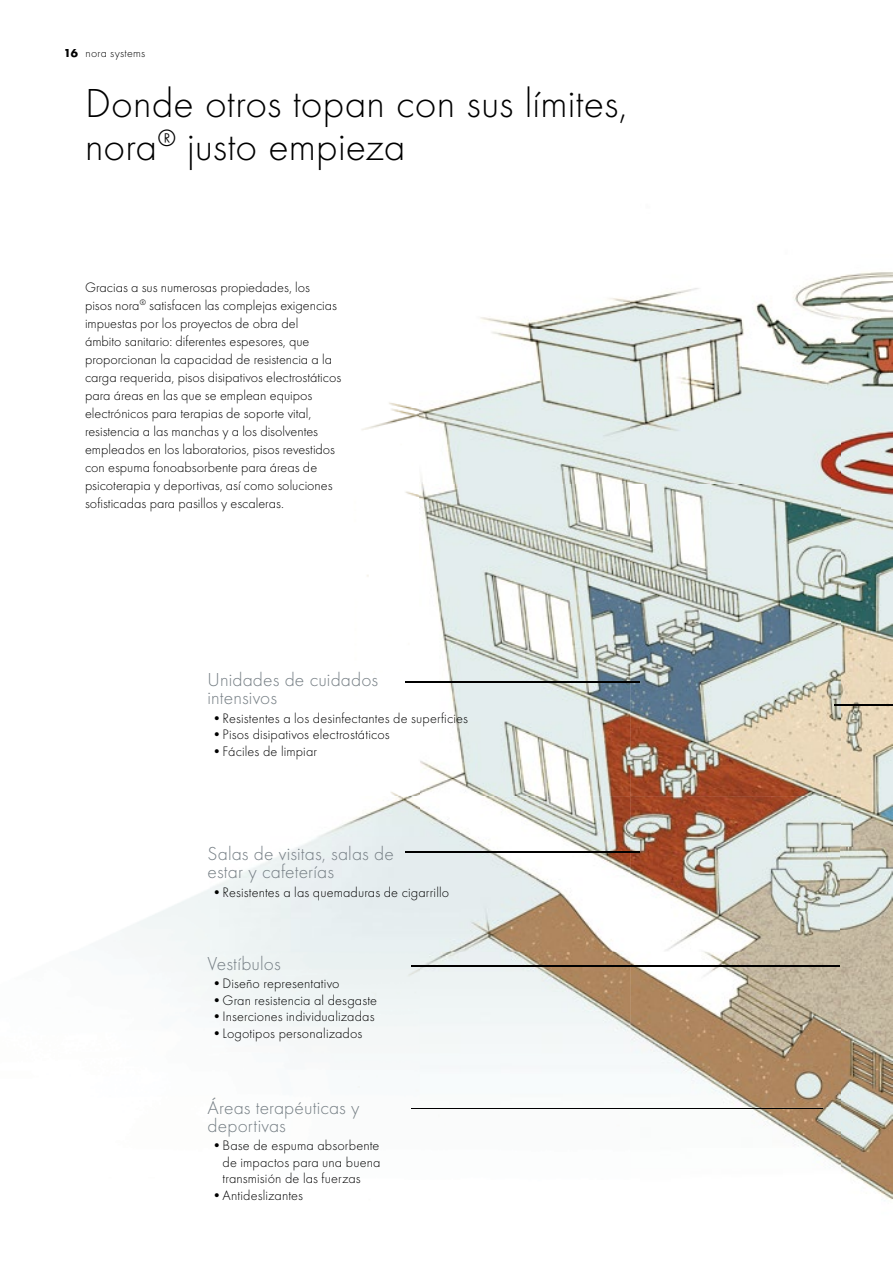
<style>
.page{position:relative;width:893px;height:1263px;background:#fff}
.page>*{position:absolute;margin:0;border:0;box-sizing:border-box;transform-origin:0 0}
.t1{font:300 42px/43.5px "Futura";color:#000}
.t2{font:300 19.5px/18px "Futura";letter-spacing:.005em;color:#757e84}
.t3{font:300 14.25px/18px "Futura";color:#000;text-align:justify}
.t4{font:300 12px "Futura";letter-spacing:.025em;color:#000}
.s1{font-weight:700}
</style>
<div class="page">
<img style="left:121px;top:272px;width:772px;height:928px">
<img style="left:835px;top:705px;width:58px;height:1px">
<img style="left:405px;top:852px;width:235px;height:1px">
<img style="left:412px;top:965px;width:427px;height:1px">
<img style="left:412px;top:1108px;width:411px;height:1px">
<img style="left:405px;top:681px;width:235px;height:1px">
<p class="t4" style="left:64px;top:47px;width:83px"><span class="s1">16</span> nora systems</p>
<h1 class="t1" style="left:85px;top:81px;width:544px">Donde otros topan con sus límites, nora<sup>®</sup> justo empieza</h1>
<p class="t3" style="left:85px;top:278px;width:258px;text-align:left">Gracias a sus numerosas propiedades, los<br>pisos nora<sup>®</sup> satisfacen las complejas exigencias impuestas por los proyectos de obra del<br>ámbito sanitario: diferentes espesores, que proporcionan la capacidad de resistencia a la carga requerida, pisos disipativos electrostáticos para áreas en las que se emplean equipos electrónicos para terapias de soporte vital, resistencia a las manchas y a los disolventes empleados en los laboratorios, pisos revestidos con espuma fonoabsorbente para áreas de psicoterapia y deportivas, así como soluciones sofisticadas para pasillos y escaleras.</p>
<h2 class="t2" style="left:208px;top:671px;width:172px">Unidades de cuidados intensivos</h2>
<p class="t3" style="left:212px;top:709px;width:257px">• Resistentes a los desinfectantes de superficies</p>
<p class="t3" style="left:212px;top:725px;width:179px">• Pisos disipativos electrostáticos</p>
<p class="t3" style="left:212px;top:742px;width:107px">• Fáciles de limpiar</p>
<h2 class="t2" style="left:208px;top:845px;width:188px">Salas de visitas, salas de estar y cafeterías</h2>
<p class="t3" style="left:212px;top:883px;width:239px">• Resistentes a las quemaduras de cigarrillo</p>
<h2 class="t2" style="left:208px;top:954px;width:75px">Vestíbulos</h2>
<p class="t3" style="left:212px;top:975px;width:129px">• Diseño representativo</p>
<p class="t3" style="left:212px;top:991px;width:167px">• Gran resistencia al desgaste</p>
<p class="t3" style="left:212px;top:1008px;width:164px">• Inserciones individualizadas</p>
<p class="t3" style="left:212px;top:1024px;width:152px">• Logotipos personalizados</p>
<h2 class="t2" style="left:208px;top:1098px;width:154px">Áreas terapéuticas y deportivas</h2>
<p class="t3" style="left:223px;top:1137px;width:159px;line-height:16.5px;text-indent:-11px">• Base de espuma absorbente de impactos para una buena transmisión de las fuerzas</p>
<p class="t3" style="left:212px;top:1186px;width:93px">• Antideslizantes</p>
</div>
